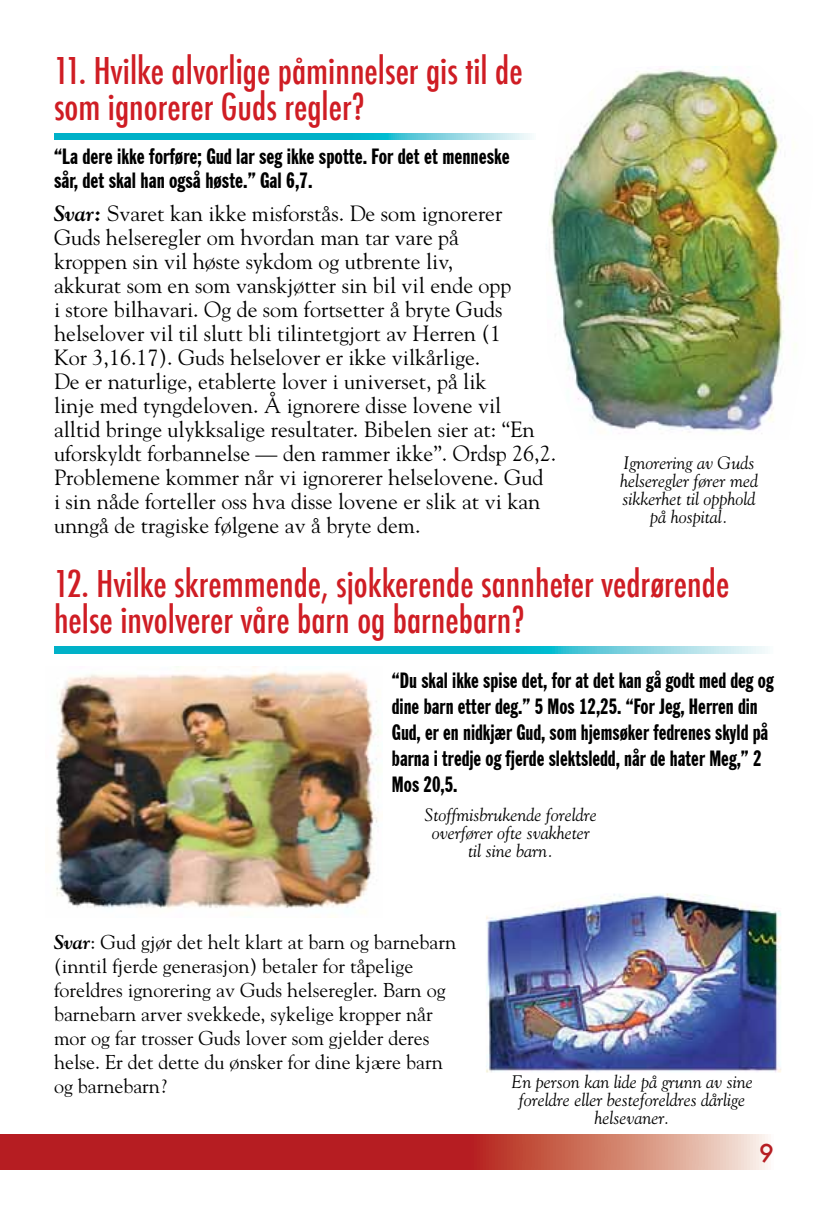
<style>
.page{position:relative;width:828px;height:1224px;background:#fff}
.page>*{position:absolute;margin:0;border:0;box-sizing:border-box;transform-origin:0 0}
.t1{font:500 condensed 36px/36px "Futura";color:#cf1d24}
.t2{font:500 24px "Futura";color:#b61d22}
.t3{font:22px/24px "Goudy Std";color:#000}
.t4{font:extra-condensed 22px/26px "Franklin Gothic BT";color:#000}
.t5{font:20px/24px "Goudy Std";color:#000}
.t6{font:italic 18px/18px "Goudy Std";color:#000;text-align:center}
.s1{font-weight:700;font-style:italic}
</style>
<div class="page">
<svg style="left:0;top:1135px;width:768px;height:35px;background:#c14542"></svg>
<svg style="left:54px;top:647px;width:714px;height:6px;background:#2dbdd1"></svg>
<img style="left:56px;top:667px;width:325px;height:251px">
<svg style="left:54px;top:133px;width:478px;height:7px;background:#2dbdd1"></svg>
<img style="left:548px;top:66px;width:249px;height:368px">
<img style="left:486px;top:893px;width:295px;height:180px">
<h1 class="t1" style="left:54px;top:53px;width:470px">11. Hvilke alvorlige påminnelser gis til de som ignorerer Guds regler?</h1>
<p class="t4" style="left:54px;top:144px;width:457px;line-height:24px">“La dere ikke forføre; Gud lar seg ikke spotte. For det et menneske sår, det skal han også høste.” Gal 6,7.</p>
<p class="t3" style="left:54px;top:201px;width:504px"><span class="s1">Svar:</span> Svaret kan ikke misforstås. De som ignorerer<br>Guds helseregler om hvordan man tar vare på<br>kroppen sin vil høste sykdom og utbrente liv,<br>akkurat som en som vanskjøtter sin bil vil ende opp<br>i store bilhavari. Og de som fortsetter å bryte Guds helselover vil til slutt bli tilintetgjort av Herren (1<br>Kor 3,16.17). Guds helselover er ikke vilkårlige.<br>De er naturlige, etablerte lover i universet, på lik<br>linje med tyngdeloven. Å ignorere disse lovene vil<br>alltid bringe ulykksalige resultater. Bibelen sier at: “En uforskyldt forbannelse — den rammer ikke”. Ordsp 26,2.<br>Problemene kommer når vi ignorerer helselovene. Gud<br>i sin nåde forteller oss hva disse lovene er slik at vi kan unngå de tragiske følgene av å bryte dem.</p>
<p class="t6" style="left:620px;top:454px;width:139px">Ignorering av Guds helseregler fører med sikkerhet til opphold på hospital.</p>
<h1 class="t1" style="left:54px;top:566px;width:677px">12. Hvilke skremmende, sjokkerende sannheter vedrørende helse involverer våre barn og barnebarn?</h1>
<p class="t4" style="left:392px;top:668px;width:383px">“Du skal ikke spise det, for at det kan gå godt med deg og dine barn etter deg.” 5 Mos 12,25. “For Jeg, Herren din Gud, er en nidkjær Gud, som hjemsøker fedrenes skyld på barna i tredje og fjerde slektsledd, når de hater Meg,” 2<br>Mos 20,5.</p>
<p class="t6" style="left:424px;top:806px;width:174px">Stoffmisbrukende foreldre overfører ofte svakheter til sine barn.</p>
<p class="t5" style="left:54px;top:930px;width:404px"><span class="s1">Svar</span>: Gud gjør det helt klart at barn og barnebarn (inntil fjerde generasjon) betaler for tåpelige foreldres ignorering av Guds helseregler. Barn og barnebarn arver svekkede, sykelige kropper når mor og far trosser Guds lover som gjelder deres helse. Er det dette du ønsker for dine kjære barn og barnebarn?</p>
<p class="t6" style="left:511px;top:1072px;width:243px">En person kan lide på grunn av sine foreldre eller besteforeldres dårlige helsevaner.</p>
<p class="t2" style="left:759px;top:1137px;width:16px">9</p>
</div>
